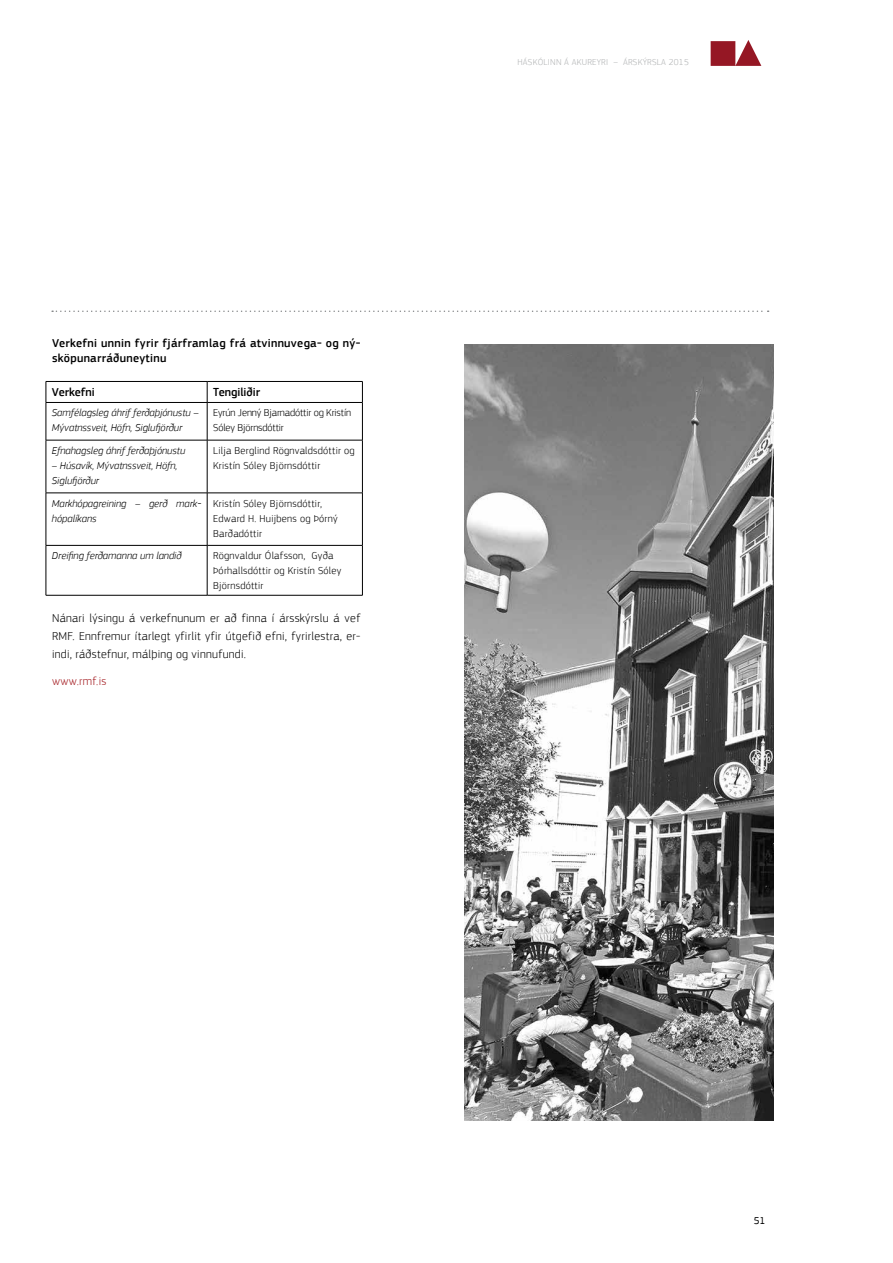
<style>
.page{position:relative;width:893px;height:1263px;background:#fff}
.page>*{position:absolute;margin:0;border:0;box-sizing:border-box;transform-origin:0 0}
.t1{font:300 12px/18px "PF Square Sans Pro";letter-spacing:.025em;color:#000;text-align:justify}
.t2{font:500 12px/15px "PF Square Sans Pro";letter-spacing:.025em;color:#000}
.t3{font:500 12px "PF Square Sans Pro";color:#000}
.t4{font:300 12px "PF Square Sans Pro";letter-spacing:.025em;color:#a41d22}
.t5{font:italic 300 10.5px/15px "PF Square Sans Pro";color:#000}
.t6{font:300 10.5px/15px "PF Square Sans Pro";letter-spacing:.025em;color:#000}
.t7{font:300 10.5px/15px "PF Square Sans Pro";letter-spacing:-.01em;color:#000}
.t8{font:10.5px "PF Square Sans Pro";color:#000}
.t9{font:300 9px "PF Square Sans Pro";letter-spacing:.025em;color:#b1b3b4}
</style>
<div class="page">
<svg style="left:711px;top:40px;width:50px;height:26px"></svg>
<svg style="left:52px;top:311px;width:717px;height:1px"></svg>
<hr style="left:46px;top:381px;width:161px;height:1px;background:#000">
<svg style="left:46px;top:382px;width:1px;height:20px"></svg>
<hr style="left:207px;top:381px;width:156px;height:1px;background:#000">
<svg style="left:207px;top:382px;width:1px;height:20px"></svg>
<svg style="left:362px;top:382px;width:1px;height:20px"></svg>
<hr style="left:46px;top:402px;width:161px;height:1px;background:#000">
<hr style="left:46px;top:403px;width:1px;height:37px;background:#000">
<hr style="left:207px;top:402px;width:156px;height:1px;background:#000">
<hr style="left:207px;top:403px;width:1px;height:37px;background:#000">
<hr style="left:362px;top:403px;width:1px;height:37px;background:#000">
<hr style="left:46px;top:440px;width:161px;height:1px;background:#000">
<hr style="left:46px;top:440px;width:1px;height:53px;background:#000">
<hr style="left:207px;top:440px;width:156px;height:1px;background:#000">
<hr style="left:207px;top:440px;width:1px;height:53px;background:#000">
<hr style="left:362px;top:440px;width:1px;height:53px;background:#000">
<hr style="left:46px;top:493px;width:161px;height:1px;background:#000">
<hr style="left:46px;top:493px;width:1px;height:52px;background:#000">
<hr style="left:207px;top:493px;width:156px;height:1px;background:#000">
<hr style="left:207px;top:493px;width:1px;height:52px;background:#000">
<hr style="left:362px;top:493px;width:1px;height:52px;background:#000">
<hr style="left:46px;top:545px;width:161px;height:1px;background:#000">
<hr style="left:46px;top:546px;width:1px;height:49px;background:#000">
<hr style="left:207px;top:545px;width:156px;height:1px;background:#000">
<hr style="left:207px;top:546px;width:1px;height:49px;background:#000">
<hr style="left:362px;top:546px;width:1px;height:49px;background:#000">
<hr style="left:46px;top:595px;width:161px;height:1px;background:#000">
<hr style="left:207px;top:595px;width:156px;height:1px;background:#000">
<img style="left:465px;top:344px;width:308px;height:777px">
<p class="t2" style="left:52px;top:335px;width:310px">Verkefni unnin fyrir fjárframlag frá atvinnuvega- og ný&shy;sköpunarráðuneytinu</p>
<p class="t3" style="left:52px;top:385px;width:44px">Verkefni</p>
<p class="t3" style="left:213px;top:385px;width:48px">Tengiliðir</p>
<p class="t5" style="left:52px;top:405px;width:148px">Samfélagsleg áhrif ferðaþjónustu –<br>Mývatnssveit, Höfn, Siglufjörður</p>
<p class="t7" style="left:213px;top:405px;width:139px">Eyrún Jenný Bjarnadóttir og Kristín<br>Sóley Björnsdóttir</p>
<p class="t5" style="left:52px;top:443px;width:135px">Efnahagsleg áhrif ferðaþjónustu</p>
<p class="t5" style="left:52px;top:458px;width:127px">– Húsavík, Mývatnssveit, Höfn,<br>Siglufjörður</p>
<p class="t6" style="left:213px;top:443px;width:143px">Lilja Berglind Rögnvaldsdóttir og<br>Kristín Sóley Björnsdóttir</p>
<p class="t5" style="left:52px;top:496px;width:151px">Markhópagreining – gerð mark&shy;hópalíkans</p>
<p class="t6" style="left:213px;top:496px;width:126px">Kristín Sóley Björnsdóttir,<br>Edward H. Huijbens og Þórný<br>Barðadóttir</p>
<p class="t5" style="left:52px;top:548px;width:131px">Dreifing ferðamanna um landið</p>
<p class="t6" style="left:213px;top:548px;width:130px">Rögnvaldur Ólafsson, Gyða<br>Þórhallsdóttir og Kristín Sóley<br>Björnsdóttir</p>
<p class="t1" style="left:52px;top:609px;width:310px">Nánari lýsingu á verkefnunum er að finna í ársskýrslu á vef RMF. Ennfremur ítarlegt yfirlit yfir útgefið efni, fyrirlestra, er&shy;indi, ráðstefnur, málþing og vinnufundi.</p>
<p class="t4" style="left:52px;top:674px;width:56px">www.rmf.is</p>
<p class="t9" style="left:517px;top:57px;width:173px">HÁSKÓLINN Á AKUREYRI – ÁRSKÝRSLA 2015</p>
<p class="t8" style="left:754px;top:1214px;width:13px">51</p>
</div>
